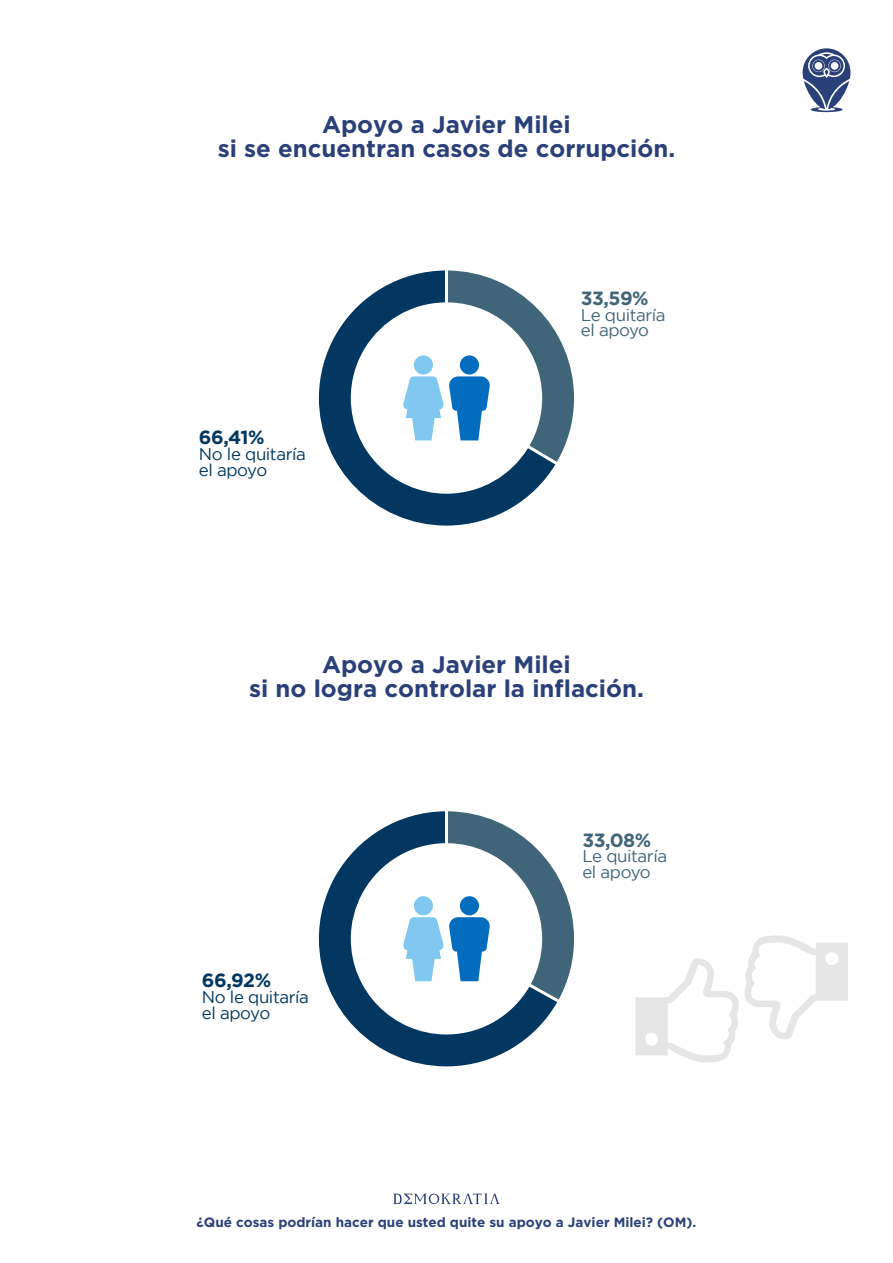
<style>
.page{position:relative;width:893px;height:1263px;background:#fff}
.page>*{position:absolute;margin:0;border:0;box-sizing:border-box;transform-origin:0 0}
.t1{font:700 24px/24px "Gotham";color:#2a4079;text-align:center}
.t2{font:700 19.2px "Gotham";letter-spacing:-.025em;color:#406478}
.t3{font:700 19.2px "Gotham";letter-spacing:-.03em;color:#013760}
.t4{font:16.8px/15.8px "Gotham";letter-spacing:-.025em;color:#013760}
.t5{font:16.8px/15.8px "Gotham";letter-spacing:-.025em;color:#406478}
.t6{font:700 13.5px "Gotham";color:#2a4079}
</style>
<div class="page">
<svg style="left:803px;top:48px;width:47px;height:64px"></svg>
<svg style="left:393px;top:1193px;width:107px;height:11px"></svg>
<svg style="left:319px;top:819px;width:238px;height:247px"></svg>
<svg style="left:402px;top:811px;width:172px;height:188px"></svg>
<svg style="left:635px;top:958px;width:104px;height:104px"></svg>
<svg style="left:745px;top:935px;width:103px;height:104px"></svg>
<svg style="left:555px;top:331px;width:19px;height:131px"></svg>
<svg style="left:319px;top:270px;width:236px;height:256px"></svg>
<p class="t1" style="left:218px;top:111px;width:459px">Apoyo a Javier Milei<br>si se encuentran casos de corrupción.</p>
<p class="t3" style="left:199px;top:426px;width:67px">66,41%</p>
<p class="t4" style="left:199px;top:446px;width:108px">No le quitaría el apoyo</p>
<p class="t2" style="left:581px;top:287px;width:69px">33,59%</p>
<p class="t5" style="left:581px;top:307px;width:86px">Le quitaría el apoyo</p>
<p class="t1" style="left:249px;top:652px;width:396px">Apoyo a Javier Milei<br>si no logra controlar la inflación.</p>
<p class="t3" style="left:202px;top:969px;width:71px">66,92%</p>
<p class="t4" style="left:202px;top:989px;width:108px">No le quitaría el apoyo</p>
<p class="t2" style="left:582px;top:828px;width:70px">33,08%</p>
<p class="t5" style="left:582px;top:848px;width:86px">Le quitaría el apoyo</p>
<p class="t6" style="left:197px;top:1214px;width:501px">¿Qué cosas podrían hacer que usted quite su apoyo a Javier Milei? (OM).</p>
</div>
